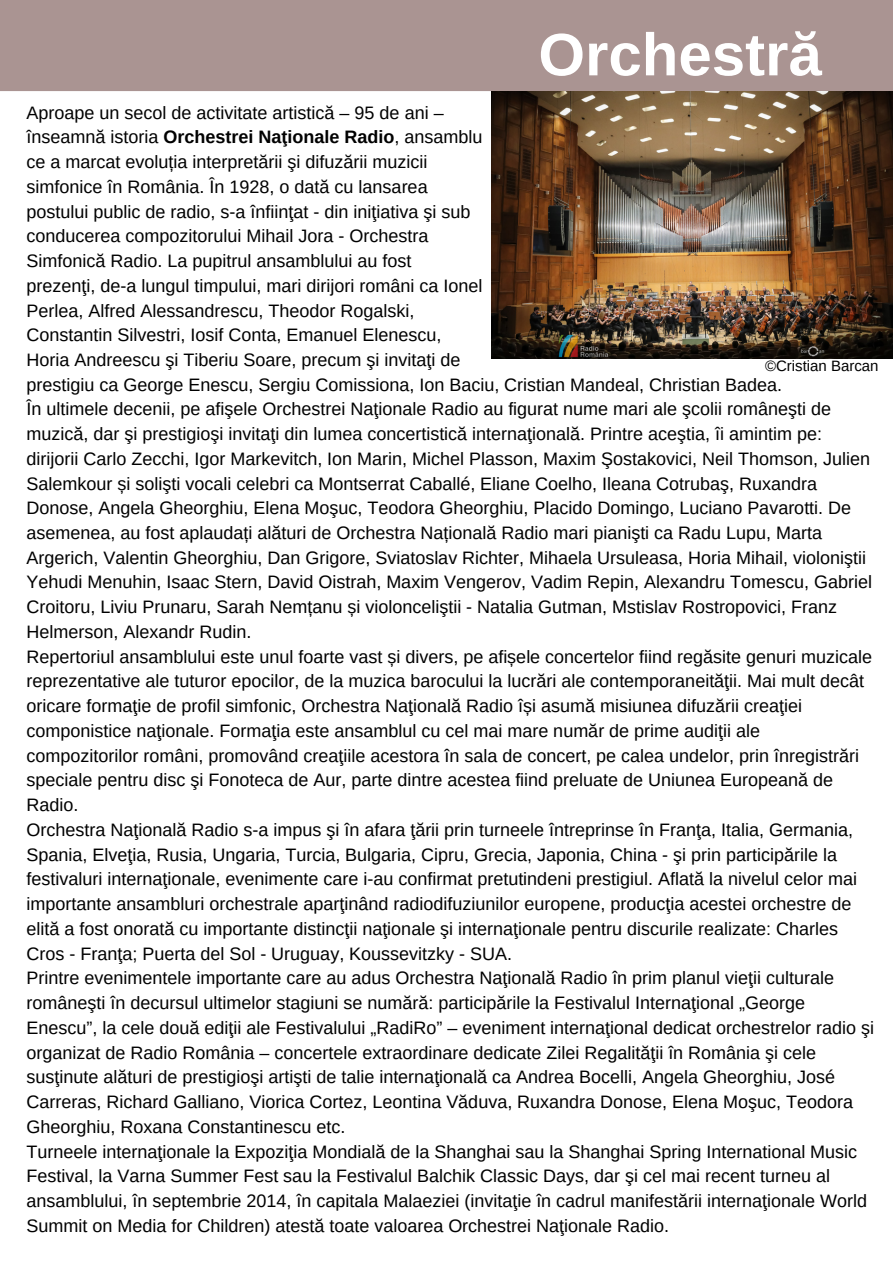
<style>
.page{position:relative;width:893px;height:1264px;background:#fff}
.page>*{position:absolute;margin:0;border:0;box-sizing:border-box;transform-origin:0 0}
.t1{font:700 60px "Arimo";color:#fff}
.t2{font:18px/24.8px "Arimo";color:#000}
.t3{font:15px "Arimo";color:#000}
.s1{font-weight:700}
</style>
<div class="page">
<div style="left:0;top:0;width:892px;height:91px;background:#aa9492"></div>
<img style="left:492px;top:91px;width:400px;height:268px">
<p class="t2" style="left:27px;top:100px;width:457px">Aproape un secol de activitate artistică – 95 de ani – înseamnă istoria <span class="s1">Orchestrei Naţionale Radio</span>, ansamblu ce a marcat evoluția interpretării şi difuzării muzicii simfonice în România. În 1928, o dată cu lansarea postului public de radio, s-a înfiinţat - din iniţiativa şi sub conducerea compozitorului Mihail Jora - Orchestra Simfonică Radio. La pupitrul ansamblului au fost prezenţi, de-a lungul timpului, mari dirijori români ca Ionel Perlea, Alfred Alessandrescu, Theodor Rogalski, Constantin Silvestri, Iosif Conta, Emanuel Elenescu, Horia Andreescu şi Tiberiu Soare, precum şi invitaţi de</p>
<p class="t1" style="left:538px;top:21px;width:285px">Orchestră</p>
<p class="t3" style="left:765px;top:358px;width:115px">©Cristian Barcan</p>
<p class="t2" style="left:27px;top:372px;width:757px">prestigiu ca George Enescu, Sergiu Comissiona, Ion Baciu, Cristian Mandeal, Christian Badea.</p>
<p class="t2" style="left:27px;top:396px;width:847px">În ultimele decenii, pe afişele Orchestrei Naţionale Radio au figurat nume mari ale şcolii româneşti de muzică, dar şi prestigioşi invitaţi din lumea concertistică internaţională. Printre aceştia, îi amintim pe: dirijorii Carlo Zecchi, Igor Markevitch, Ion Marin, Michel Plasson, Maxim Şostakovici, Neil Thomson, Julien Salemkour și solişti vocali celebri ca Montserrat Caballé, Eliane Coelho, Ileana Cotrubaş, Ruxandra Donose, Angela Gheorghiu, Elena Moşuc, Teodora Gheorghiu, Placido Domingo, Luciano Pavarotti. De asemenea, au fost aplaudați alături de Orchestra Națională Radio mari pianişti ca Radu Lupu, Marta Argerich, Valentin Gheorghiu, Dan Grigore, Sviatoslav Richter, Mihaela Ursuleasa, Horia Mihail, violoniştii Yehudi Menuhin, Isaac Stern, David Oistrah, Maxim Vengerov, Vadim Repin, Alexandru Tomescu, Gabriel Croitoru, Liviu Prunaru, Sarah Nemțanu și violonceliştii - Natalia Gutman, Mstislav Rostropovici, Franz Helmerson, Alexandr Rudin.</p>
<p class="t2" style="left:27px;top:644px;width:847px">Repertoriul ansamblului este unul foarte vast și divers, pe afișele concertelor fiind regăsite genuri muzicale reprezentative ale tuturor epocilor, de la muzica barocului la lucrări ale contemporaneităţii. Mai mult decât oricare formaţie de profil simfonic, Orchestra Naţională Radio își asumă misiunea difuzării creaţiei componistice naţionale. Formaţia este ansamblul cu cel mai mare număr de prime audiţii ale compozitorilor români, promovând creaţiile acestora în sala de concert, pe calea undelor, prin înregistrări speciale pentru disc şi Fonoteca de Aur, parte dintre acestea fiind preluate de Uniunea Europeană de Radio.</p>
<p class="t2" style="left:27px;top:817px;width:832px">Orchestra Naţională Radio s-a impus şi în afara ţării prin turneele întreprinse în Franţa, Italia, Germania, Spania, Elveţia, Rusia, Ungaria, Turcia, Bulgaria, Cipru, Grecia, Japonia, China - şi prin participările la festivaluri internaţionale, evenimente care i-au confirmat pretutindeni prestigiul. Aflată la nivelul celor mai importante ansambluri orchestrale aparţinând radiodifuziunilor europene, producţia acestei orchestre de elită a fost onorată cu importante distincţii naţionale şi internaţionale pentru discurile realizate: Charles Cros - Franţa; Puerta del Sol - Uruguay, Koussevitzky - SUA.</p>
<p class="t2" style="left:27px;top:965px;width:849px">Printre evenimentele importante care au adus Orchestra Naţională Radio în prim planul vieţii culturale româneşti în decursul ultimelor stagiuni se numără: participările la Festivalul Internaţional „George Enescu”, la cele două ediţii ale Festivalului „RadiRo” – eveniment internaţional dedicat orchestrelor radio şi organizat de Radio România – concertele extraordinare dedicate Zilei Regalităţii în România şi cele susţinute alături de prestigioşi artişti de talie internaţională ca Andrea Bocelli, Angela Gheorghiu, José Carreras, Richard Galliano, Viorica Cortez, Leontina Văduva, Ruxandra Donose, Elena Moşuc, Teodora Gheorghiu, Roxana Constantinescu etc.</p>
<p class="t2" style="left:27px;top:1138px;width:842px">Turneele internaţionale la Expoziţia Mondială de la Shanghai sau la Shanghai Spring International Music Festival, la Varna Summer Fest sau la Festivalul Balchik Classic Days, dar şi cel mai recent turneu al ansamblului, în septembrie 2014, în capitala Malaeziei (invitaţie în cadrul manifestării internaţionale World Summit on Media for Children) atestă toate valoarea Orchestrei Naţionale Radio.</p>
</div>
